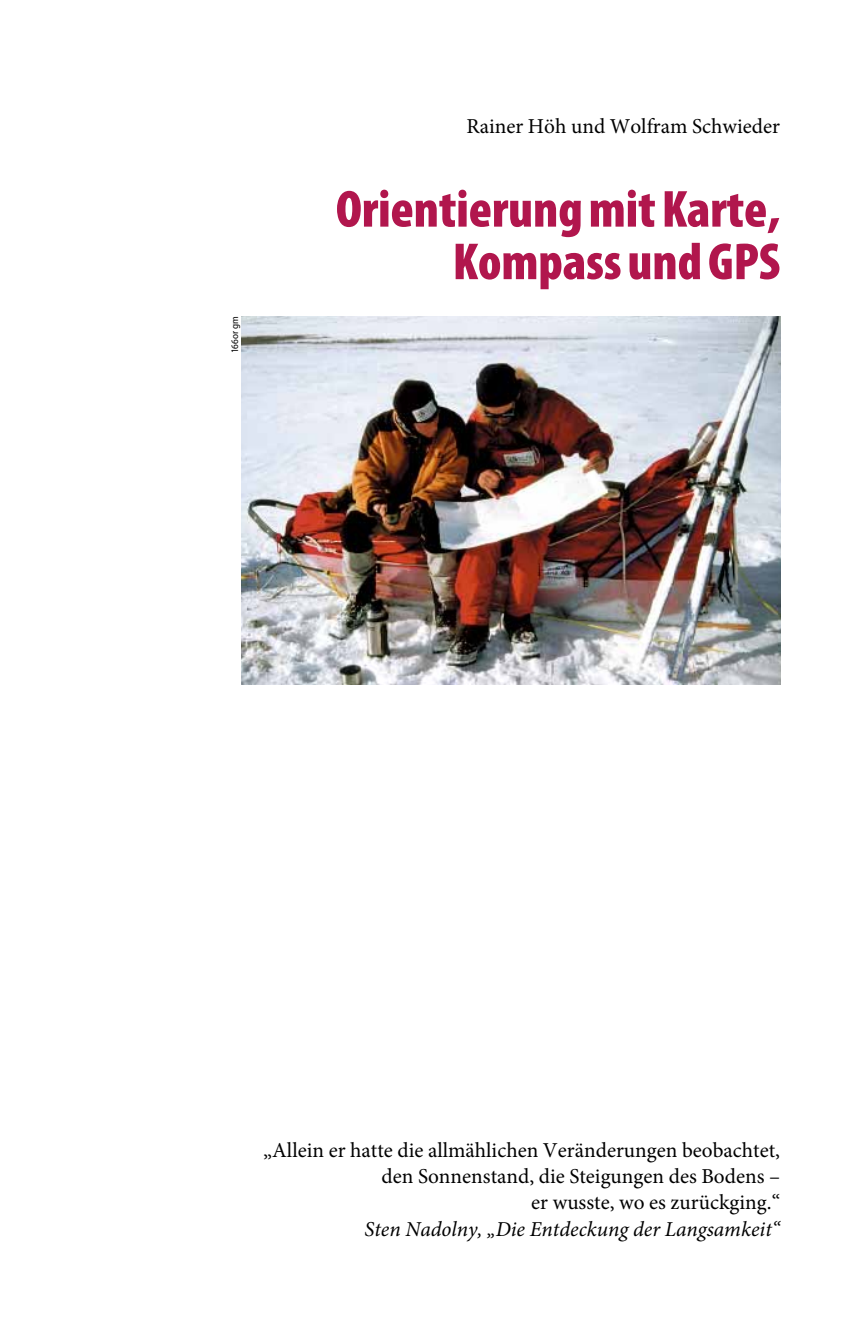
<style>
.page{position:relative;width:851px;height:1333px;background:#fff}
.page>*{position:absolute;margin:0;border:0;box-sizing:border-box;transform-origin:0 0}
.t1{font:900 condensed 52.5px/52.5px "Myriad Pro";letter-spacing:-.005em;color:#b1164d;text-align:right}
.t2{font:21.25px/26.2px "Minion Pro";color:#000;text-align:right}
.t3{font:italic 21.25px "Minion Pro";color:#000}
.t4{font:semi-condensed 10px "Myriad Pro";color:#000}
</style>
<div class="page">
<img style="left:241px;top:316px;width:539px;height:368px">
<p class="t4" style="left:229px;top:353px;width:38px;rotate:-90deg">166or gm</p>
<p class="t2" style="left:466px;top:113px;width:315px">Rainer Höh und Wolfram Schwieder</p>
<h1 class="t1" style="left:336px;top:183px;width:446px">Orientierung mit Karte,<br>Kompass und GPS</h1>
<p class="t2" style="left:263px;top:1136px;width:518px">„Allein er hatte die allmählichen Veränderungen beobachtet, den Sonnenstand, die Steigungen des Bodens –<br>er wusste, wo es zurückging.“</p>
<p class="t3" style="left:364px;top:1214px;width:417px">Sten Nadolny, „Die Entdeckung der Langsamkeit“</p>
</div>
